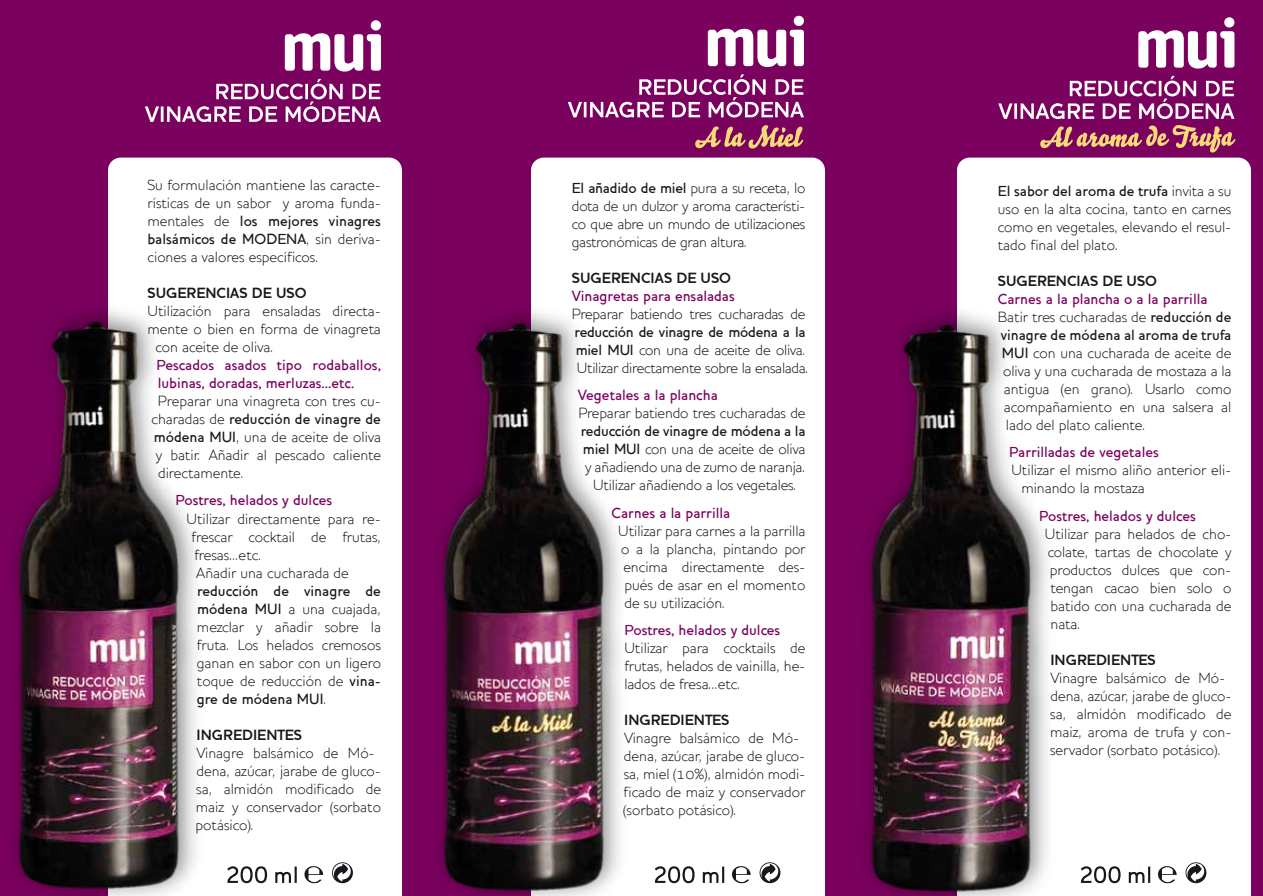
<style>
.page{position:relative;width:1263px;height:896px;background:#7b015e}
.page>*{position:absolute;margin:0;border:0;box-sizing:border-box;transform-origin:0 0}
.t1{font:300 15px/18px "Houschka Alt";color:#1a171c;text-align:justify}
.t2{font:500 15px/18px "Houschka Alt";color:#7b015e}
.t3{font:300 15px/18px "Houschka Alt";letter-spacing:-.02em;color:#1a171c}
.t4{font:700 15px "Houschka Alt";color:#1a171c}
.t5{font:500 15px "Houschka Alt";color:#1a171c}
.s1{font-weight:500}
.s2{font-weight:300}
</style>
<div class="page">
<div style="left:108px;top:157px;width:294px;height:739px;background:#fff"></div>
<svg style="left:285px;top:20px;width:96px;height:52px"></svg>
<svg style="left:145px;top:106px;width:14px;height:16px"></svg>
<hr style="left:161px;top:106px;width:3px;height:16px;background:#fff">
<svg style="left:167px;top:79px;width:214px;height:43px"></svg>
<div style="left:531px;top:157px;width:294px;height:739px;background:#fff"></div>
<div style="left:957px;top:157px;width:294px;height:739px;background:#fff"></div>
<svg style="left:284px;top:866px;width:13px;height:16px"></svg>
<svg style="left:304px;top:866px;width:19px;height:17px"></svg>
<svg style="left:332px;top:862px;width:15px;height:21px"></svg>
<svg style="left:710px;top:866px;width:14px;height:16px"></svg>
<svg style="left:732px;top:866px;width:19px;height:17px"></svg>
<svg style="left:760px;top:862px;width:14px;height:21px"></svg>
<svg style="left:1136px;top:866px;width:14px;height:16px"></svg>
<svg style="left:1158px;top:866px;width:19px;height:17px"></svg>
<svg style="left:1186px;top:862px;width:21px;height:21px"></svg>
<svg style="left:1138px;top:17px;width:97px;height:52px"></svg>
<svg style="left:998px;top:103px;width:15px;height:16px"></svg>
<hr style="left:1014px;top:103px;width:3px;height:16px;background:#fff">
<svg style="left:1021px;top:76px;width:213px;height:43px"></svg>
<svg style="left:1040px;top:125px;width:195px;height:27px"></svg>
<svg style="left:708px;top:16px;width:96px;height:51px"></svg>
<svg style="left:568px;top:102px;width:14px;height:15px"></svg>
<hr style="left:584px;top:102px;width:3px;height:15px;background:#fff">
<svg style="left:590px;top:74px;width:214px;height:44px"></svg>
<svg style="left:695px;top:125px;width:108px;height:23px"></svg>
<div style="left:531px;top:291px;width:104px;height:15px;background:#fff"></div>
<img style="left:347px;top:306px;width:363px;height:590px">
<img style="left:108px;top:290px;width:102px;height:14px">
<img style="left:14px;top:304px;width:270px;height:592px">
<img style="left:957px;top:293px;width:106px;height:14px">
<img style="left:774px;top:307px;width:362px;height:589px">
<p class="t1" style="left:147px;top:176px;width:235px">Su formulación mantiene las caracte&shy;rísticas de un sabor y aroma funda&shy;mentales de <span class="s1">los mejores vinagres balsámicos de MODENA</span>, sin deriva&shy;ciones a valores específicos.</p>
<p class="t4" style="left:147px;top:284px;width:161px">SUGERENCIAS DE USO</p>
<p class="t1" style="left:147px;top:302px;width:235px">Utilización para ensaladas directa-</p>
<p class="t1" style="left:147px;top:320px;width:235px">mente o bien en forma de vinagreta</p>
<p class="t1" style="left:155px;top:338px;width:119px">con aceite de oliva.</p>
<p class="t2" style="left:157px;top:356px;width:226px">Pescados asados tipo rodaballos, lubinas, doradas, merluzas...etc.</p>
<p class="t1" style="left:158px;top:392px;width:225px">Preparar una vinagreta con tres cu-</p>
<p class="t5" style="left:152px;top:410px;width:231px"><span class="s2">charadas de</span> reducción de vinagre de</p>
<p class="t1" style="left:154px;top:428px;width:229px"><span class="s1">módena MUI</span>, una de aceite de oliva</p>
<p class="t1" style="left:156px;top:446px;width:227px">y batir. Añadir al pescado caliente</p>
<p class="t1" style="left:158px;top:464px;width:87px">directamente.</p>
<p class="t2" style="left:176px;top:491px;width:158px">Postres, helados y dulces</p>
<p class="t1" style="left:186px;top:509px;width:196px">Utilizar directamente para re-</p>
<p class="t1" style="left:192px;top:527px;width:191px">frescar cocktail de frutas,</p>
<p class="t1" style="left:194px;top:545px;width:69px">fresas...etc.</p>
<p class="t1" style="left:196px;top:563px;width:154px">Añadir una cucharada de</p>
<p class="t1" style="left:197px;top:581px;width:186px"><span class="s1">reducción de vinagre de módena MUI</span> a una cuajada, mezclar y añadir sobre la fruta. Los helados cremosos ganan en sabor con un ligero toque de reducción de <span class="s1">vina&shy;gre de módena MUI</span>.</p>
<p class="t4" style="left:197px;top:725px;width:107px">INGREDIENTES</p>
<p class="t1" style="left:196px;top:743px;width:187px;text-align:left">Vinagre balsámico de Mó&shy;dena, azúcar, jarabe de gluco&shy;sa, almidón modificado de maiz y conservador (sorbato potásico).</p>
<p class="t1" style="left:572px;top:179px;width:235px"><span class="s1">El añadido de miel</span> pura a su receta, lo dota de un dulzor y aroma característi&shy;co que abre un mundo de utilizaciones gastronómicas de gran altura.</p>
<p class="t4" style="left:572px;top:269px;width:161px">SUGERENCIAS DE USO</p>
<p class="t2" style="left:572px;top:287px;width:164px">Vinagretas para ensaladas</p>
<p class="t3" style="left:572px;top:305px;width:235px">Preparar batiendo tres cucharadas de</p>
<p class="t3" style="left:575px;top:323px;width:235px"><span class="s1">reducción de vinagre de módena a la miel MUI</span> con una de aceite de oliva.<br>Utilizar directamente sobre la ensalada.</p>
<p class="t2" style="left:578px;top:386px;width:141px">Vegetales a la plancha</p>
<p class="t1" style="left:579px;top:404px;width:228px">Preparar batiendo tres cucharadas de</p>
<p class="t1" style="left:581px;top:422px;width:226px;text-align:center"><span class="s1">reducción de vinagre de módena a la miel MUI</span> con una de aceite de oliva y añadiendo una de zumo de naranja.<br>Utilizar añadiendo a los vegetales.</p>
<p class="t2" style="left:612px;top:503px;width:120px">Carnes a la parrilla</p>
<p class="t1" style="left:618px;top:521px;width:189px">Utilizar para carnes a la parrilla o a la plancha, pintando por encima directamente des&shy;pués de asar en el momento de su utilización.</p>
<p class="t2" style="left:624px;top:620px;width:157px">Postres, helados y dulces</p>
<p class="t1" style="left:624px;top:638px;width:183px">Utilizar para cocktails de frutas, helados de vainilla, he&shy;lados de fresa...etc.</p>
<p class="t4" style="left:624px;top:710px;width:107px">INGREDIENTES</p>
<p class="t1" style="left:623px;top:728px;width:184px;text-align:left">Vinagre balsámico de Mó&shy;dena, azúcar, jarabe de gluco&shy;sa, miel (10%), almidón modi&shy;ficado de maiz y conservador (sorbato potásico).</p>
<p class="t1" style="left:998px;top:182px;width:235px"><span class="s1">El sabor del aroma de trufa</span> invita a su uso en la alta cocina, tanto en carnes como en vegetales, elevando el resul&shy;tado final del plato.</p>
<p class="t4" style="left:998px;top:272px;width:161px">SUGERENCIAS DE USO</p>
<p class="t2" style="left:998px;top:290px;width:211px">Carnes a la plancha o a la parrilla</p>
<p class="t1" style="left:998px;top:308px;width:235px">Batir tres cucharadas de <span class="s1">reducción de</span></p>
<p class="t5" style="left:1001px;top:326px;width:232px">vinagre de módena al aroma de trufa</p>
<p class="t1" style="left:1002px;top:344px;width:231px"><span class="s1">MUI</span> con una cucharada de aceite de</p>
<p class="t1" style="left:1003px;top:362px;width:230px">oliva y una cucharada de mostaza a la</p>
<p class="t1" style="left:1004px;top:380px;width:229px">antigua (en grano). Usarlo como</p>
<p class="t1" style="left:1004px;top:398px;width:229px">acompañamiento en una salsera al</p>
<p class="t1" style="left:1006px;top:416px;width:141px">lado del plato caliente.</p>
<p class="t2" style="left:1009px;top:443px;width:151px">Parrilladas de vegetales</p>
<p class="t1" style="left:1021px;top:461px;width:212px;text-indent:-10px">Utilizar el mismo aliño anterior eli&shy;minando la mostaza</p>
<p class="t2" style="left:1039px;top:506px;width:158px">Postres, helados y dulces</p>
<p class="t1" style="left:1045px;top:524px;width:188px">Utilizar para helados de cho&shy;colate, tartas de chocolate y productos dulces que con&shy;tengan cacao bien solo o batido con una cucharada de nata.</p>
<p class="t4" style="left:1050px;top:650px;width:107px">INGREDIENTES</p>
<p class="t1" style="left:1050px;top:668px;width:183px;text-align:left">Vinagre balsámico de Mó&shy;dena, azúcar, jarabe de gluco&shy;sa, almidón modificado de maiz, aroma de trufa y con&shy;servador (sorbato potásico).</p>
</div>
